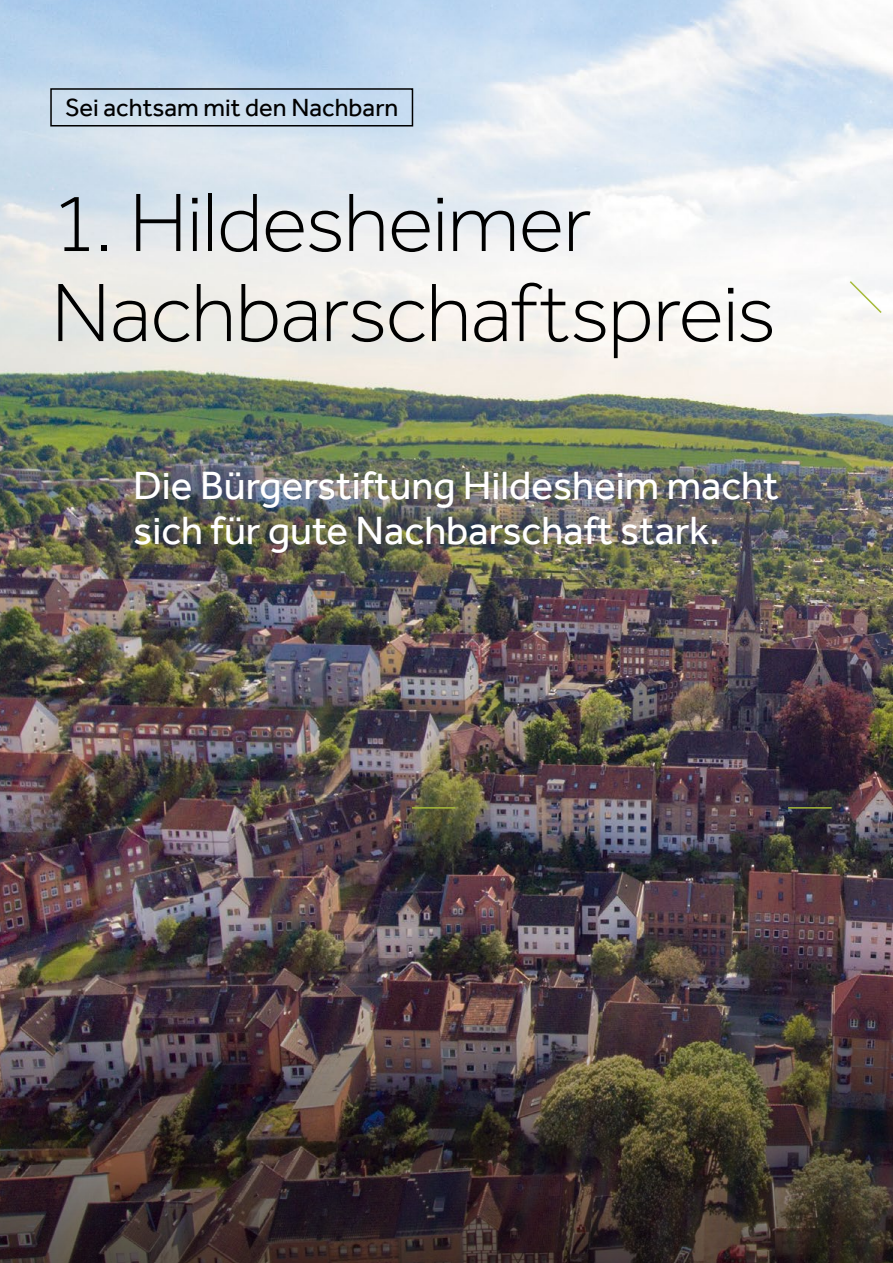
<style>
.page{position:relative;width:893px;height:1263px;background:#fff}
.page>*{position:absolute;margin:0;border:0;box-sizing:border-box;transform-origin:0 0}
.t1{font:300 85.5px/90px "Effra";letter-spacing:-.015em;color:#000}
.t2{font:40.5px/45px "Effra";color:#fff}
.t3{font:25.5px "Effra";color:#000}
</style>
<div class="page">
<img style="left:0;top:0;width:893px;height:940px">
<div style="left:50px;top:88px;width:363px;height:38px;border:2px solid #000"></div>
<img style="left:0;top:940px;width:893px;height:323px">
<hr style="left:412px;top:807px;width:43px;height:2px;background:#a6ba3b">
<svg style="left:848px;top:280px;width:35px;height:35px"></svg>
<hr style="left:788px;top:807px;width:44px;height:2px;background:#a6ba3b">
<p class="t3" style="left:65px;top:92px;width:335px">Sei achtsam mit den Nachbarn</p>
<h1 class="t1" style="left:51px;top:176px;width:727px">1. Hildesheimer<br>Nachbarschaftspreis</h1>
<p class="t2" style="left:133px;top:462px;width:647px">Die Bürgerstiftung Hildesheim macht sich für gute Nachbarschaft stark.</p>
</div>
